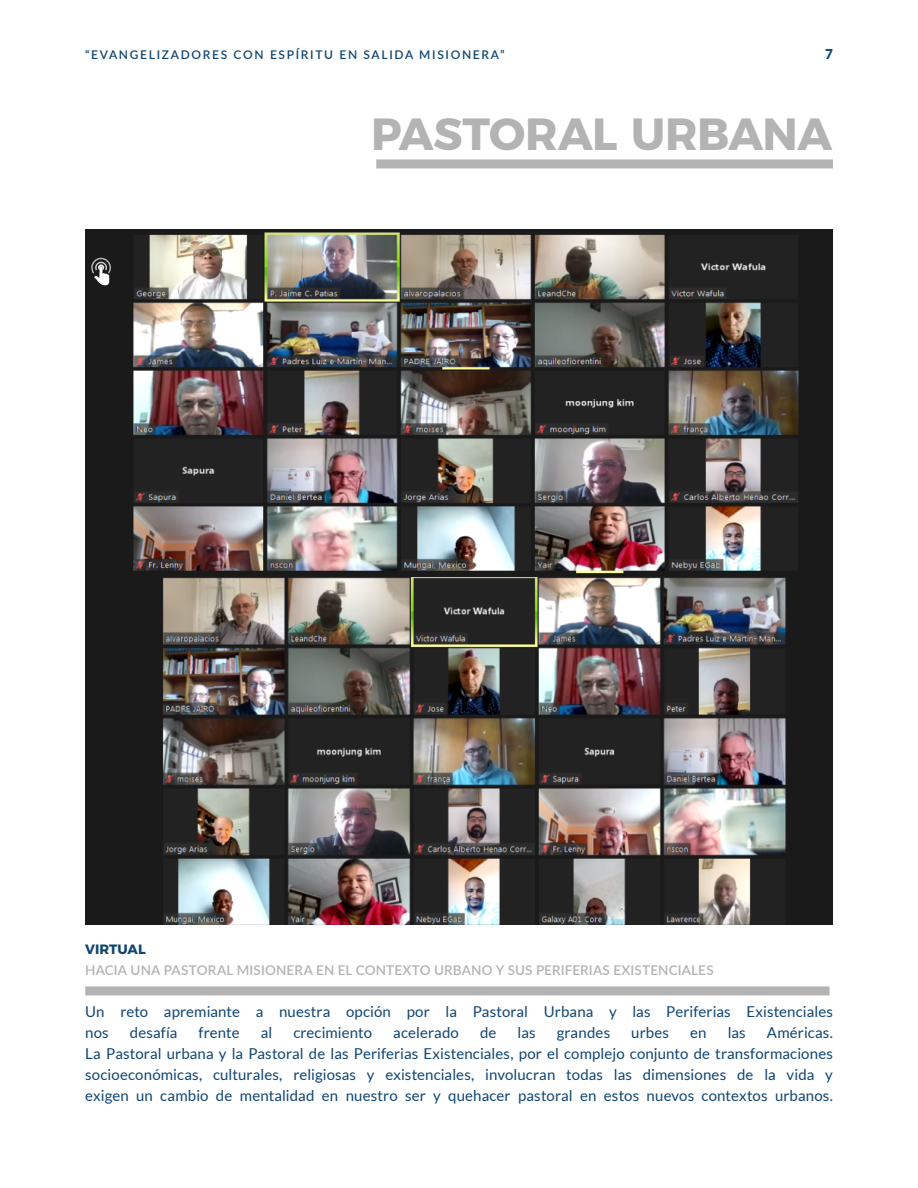
<style>
.page{position:relative;width:918px;height:1188px;background:#fff}
.page>*{position:absolute;margin:0;border:0;box-sizing:border-box;transform-origin:0 0}
.t1{font:700 45px "Montserrat";letter-spacing:-.01em;color:#b3b3b3}
.t2{font:15px/21px "Lato";letter-spacing:.01em;color:#104572}
.t3{font:600 13.5px "Lato";letter-spacing:.01em;color:#b3b3b3}
.t4{font:700 13.5px "Montserrat";color:#104572}
.t5{font:900 13.5px "Lato";color:#104572}
.t6{font:600 12px "Lato";letter-spacing:.14em;color:#104572}
</style>
<div class="page">
<img style="left:85px;top:578px;width:748px;height:346px">
<img style="left:85px;top:230px;width:748px;height:346px">
<div style="left:85px;top:986px;width:745px;height:9px;background:#b3b3b3"></div>
<div style="left:376px;top:159px;width:457px;height:9px;background:#b3b3b3"></div>
<svg style="left:91px;top:258px;width:20px;height:27px"></svg>
<p class="t6" style="left:85px;top:46px;width:421px">“EVANGELIZADORES CON ESPÍRITU EN SALIDA MISIONERA”</p>
<p class="t5" style="left:825px;top:46px;width:9px">7</p>
<h1 class="t1" style="left:371px;top:97px;width:462px">PASTORAL URBANA</h1>
<p class="t4" style="left:85px;top:938px;width:62px">VIRTUAL</p>
<p class="t3" style="left:85px;top:960px;width:630px">HACIA UNA PASTORAL MISIONERA EN EL CONTEXTO URBANO Y SUS PERIFERIAS EXISTENCIALES</p>
<p class="t2" style="left:85px;top:1001px;width:749px">Un reto apremiante a nuestra opción por la Pastoral Urbana y las Periferias Existenciales nos</p>
<p class="t2" style="left:130px;top:1022px;width:49px">desafía</p>
<p class="t2" style="left:199px;top:1022px;width:43px">frente</p>
<p class="t2" style="left:261px;top:1022px;width:13px">al</p>
<p class="t2" style="left:293px;top:1022px;width:80px">crecimiento</p>
<p class="t2" style="left:393px;top:1022px;width:67px">acelerado</p>
<p class="t2" style="left:480px;top:1022px;width:18px">de</p>
<p class="t2" style="left:518px;top:1022px;width:20px">las</p>
<p class="t2" style="left:557px;top:1022px;width:55px">grandes</p>
<p class="t2" style="left:631px;top:1022px;width:39px">urbes</p>
<p class="t2" style="left:690px;top:1022px;width:18px">en</p>
<p class="t2" style="left:728px;top:1022px;width:20px">las</p>
<p class="t2" style="left:85px;top:1022px;width:749px;text-align:justify;text-indent:682px">Américas.<br>La Pastoral urbana y la Pastoral de las Periferias Existenciales, por el complejo conjunto de transformaciones socioeconómicas, culturales, religiosas y existenciales, involucran todas las dimensiones de la vida y exigen un cambio de mentalidad en nuestro ser y quehacer pastoral en estos nuevos contextos urbanos.</p>
</div>
